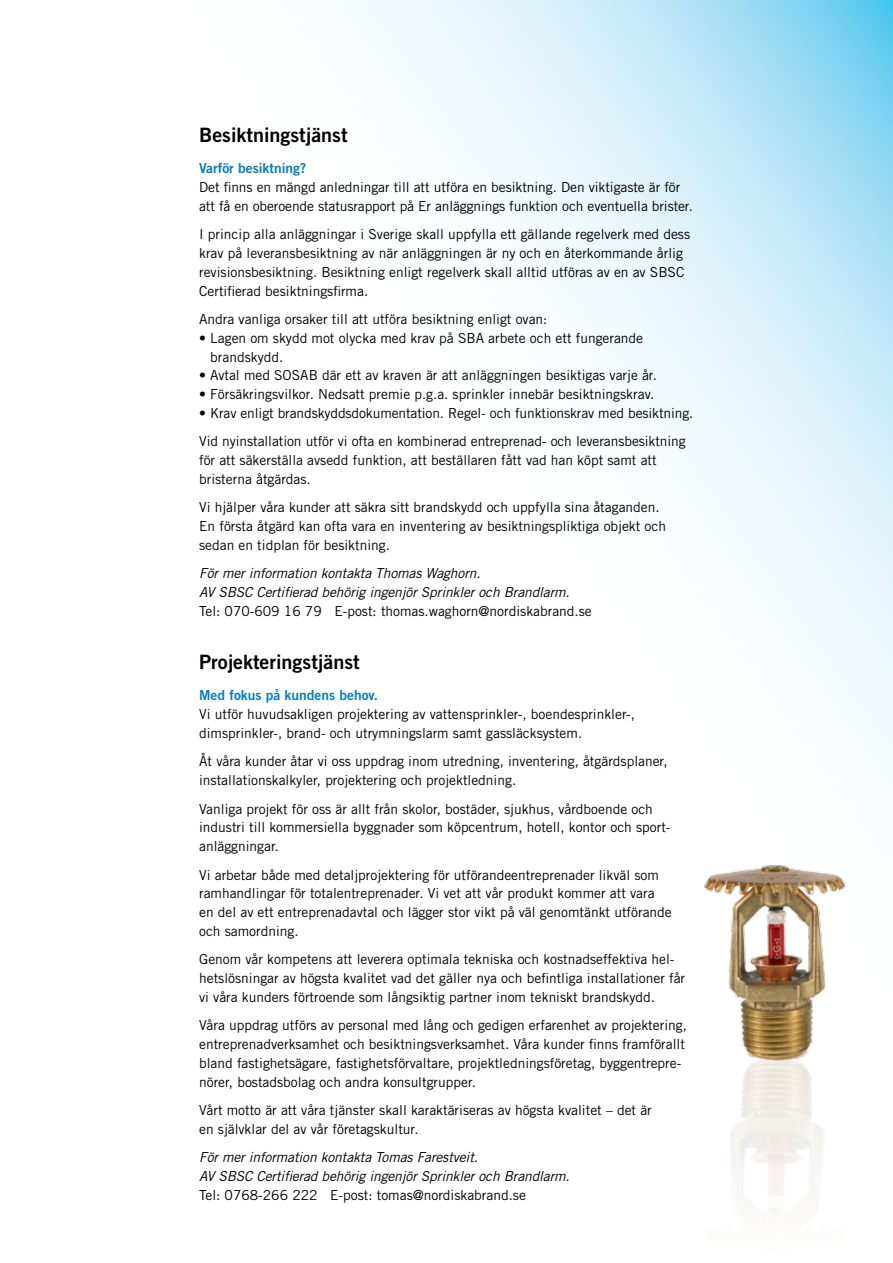
<style>
.page{position:relative;width:893px;height:1263px;background:#fff}
.page>*{position:absolute;margin:0;border:0;box-sizing:border-box;transform-origin:0 0}
.t1{font:19.8px "Trade Gothic LT Std Bd 2";color:#000}
.t2{font:13.8px/18.8px "Trade Gothic LT Std";color:#000}
.t3{font:italic 13.8px/18.8px "Trade Gothic LT Std";letter-spacing:-.01em;color:#000}
.t4{font:13.8px "Trade Gothic LT Std Bd 2";color:#007dc5}
</style>
<div class="page">
<svg style="left:361px;top:0;width:532px;height:755px"></svg>
<img style="left:704px;top:865px;width:142px;height:332px">
<h1 class="t1" style="left:199px;top:123px;width:150px">Besiktningstjänst</h1>
<p class="t4" style="left:199px;top:160px;width:109px">Varför besiktning?</p>
<p class="t2" style="left:199px;top:178px;width:495px">Det finns en mängd anledningar till att utföra en besiktning. Den viktigaste är för att få en oberoende statusrapport på Er anläggnings funktion och eventuella brister.</p>
<p class="t2" style="left:199px;top:225px;width:493px">I princip alla anläggningar i Sverige skall uppfylla ett gällande regelverk med dess krav på leveransbesiktning av när anläggningen är ny och en återkommande årlig revisionsbesiktning. Besiktning enligt regelverk skall alltid utföras av en av SBSC Certifierad besiktningsfirma.</p>
<p class="t2" style="left:199px;top:310px;width:350px">Andra vanliga orsaker till att utföra besiktning enligt ovan:</p>
<p class="t2" style="left:210px;top:328px;width:434px;text-indent:-11px">• Lagen om skydd mot olycka med krav på SBA arbete och ett fungerande brandskydd.</p>
<p class="t2" style="left:199px;top:366px;width:459px">• Avtal med SOSAB där ett av kraven är att anläggningen besiktigas varje år.</p>
<p class="t2" style="left:199px;top:385px;width:457px">• Försäkringsvilkor. Nedsatt premie p.g.a. sprinkler innebär besiktningskrav.</p>
<p class="t2" style="left:199px;top:399px;width:496px;line-height:28.5px">• Krav enligt brandskyddsdokumentation. Regel- och funktionskrav med besiktning.<br>Vid nyinstallation utför vi ofta en kombinerad entreprenad- och leveransbesiktning</p>
<p class="t2" style="left:199px;top:451px;width:459px">för att säkerställa avsedd funktion, att beställaren fått vad han köpt samt att bristerna åtgärdas.</p>
<p class="t2" style="left:199px;top:498px;width:468px">Vi hjälper våra kunder att säkra sitt brandskydd och uppfylla sina åtaganden.<br>En första åtgärd kan ofta vara en inventering av besiktningspliktiga objekt och sedan en tidplan för besiktning.</p>
<p class="t3" style="left:199px;top:564px;width:372px">För mer information kontakta Thomas Waghorn.<br>AV SBSC Certifierad behörig ingenjör Sprinkler och Brandlarm.</p>
<p class="t2" style="left:199px;top:601px;width:394px">Tel: 070-609 16 79 E-post: thomas.waghorn@nordiskabrand.se</p>
<h1 class="t1" style="left:199px;top:649px;width:162px">Projekteringstjänst</h1>
<p class="t4" style="left:199px;top:687px;width:181px">Med fokus på kundens behov.</p>
<p class="t2" style="left:199px;top:705px;width:437px">Vi utför huvudsakligen projektering av vattensprinkler-, boendesprinkler-, dimsprinkler-, brand- och utrymningslarm samt gassläcksystem.</p>
<p class="t2" style="left:199px;top:752px;width:470px">Åt våra kunder åtar vi oss uppdrag inom utredning, inventering, åtgärdsplaner, installationskalkyler, projektering och projektledning.</p>
<p class="t2" style="left:199px;top:799px;width:472px">Vanliga projekt för oss är allt från skolor, bostäder, sjukhus, vårdboende och industri till kommersiella byggnader som köpcentrum, hotell, kontor och sport&shy;anläggningar.</p>
<p class="t2" style="left:199px;top:865px;width:474px">Vi arbetar både med detaljprojektering för utförandeentreprenader likväl som ramhandlingar för totalentreprenader. Vi vet att vår produkt kommer att vara en del av ett entreprenadavtal och lägger stor vikt på väl genomtänkt utförande och samordning.</p>
<p class="t2" style="left:199px;top:950px;width:487px">Genom vår kompetens att leverera optimala tekniska och kostnadseffektiva hel&shy;hetslösningar av högsta kvalitet vad det gäller nya och befintliga installationer får vi våra kunders förtroende som långsiktig partner inom tekniskt brandskydd.</p>
<p class="t2" style="left:199px;top:1016px;width:489px">Våra uppdrag utförs av personal med lång och gedigen erfarenhet av projektering, entreprenadverksamhet och besiktningsverksamhet. Våra kunder finns framförallt bland fastighetsägare, fastighetsförvaltare, projektledningsföretag, byggentrepre&shy;nörer, bostadsbolag och andra konsultgrupper.</p>
<p class="t2" style="left:199px;top:1101px;width:454px">Vårt motto är att våra tjänster skall karaktäriseras av högsta kvalitet – det är en självklar del av vår företagskultur.</p>
<p class="t3" style="left:199px;top:1148px;width:372px">För mer information kontakta Tomas Farestveit.<br>AV SBSC Certifierad behörig ingenjör Sprinkler och Brandlarm.</p>
<p class="t2" style="left:199px;top:1185px;width:328px">Tel: 0768-266 222 E-post: tomas@nordiskabrand.se</p>
</div>
